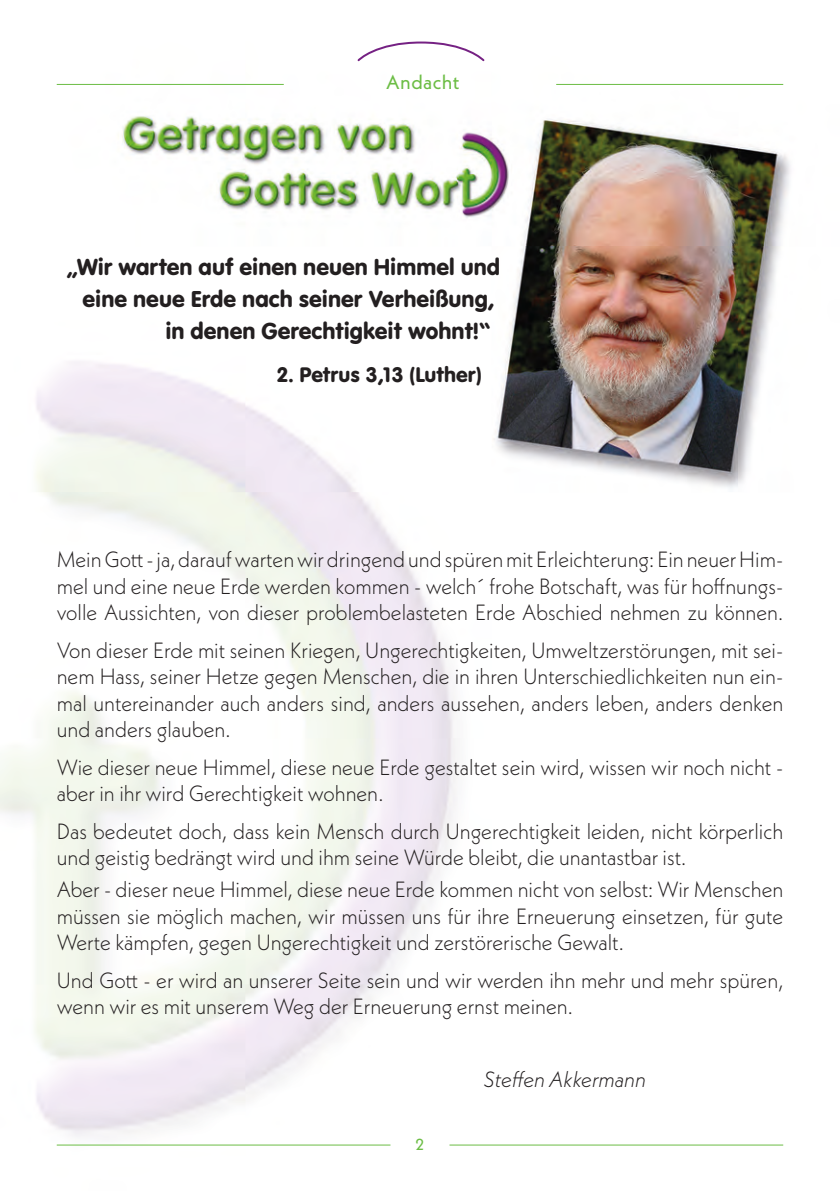
<style>
.page{position:relative;width:840px;height:1191px;background:#fff}
.page>*{position:absolute;margin:0;border:0;box-sizing:border-box;transform-origin:0 0}
.t1{font:24px/32px "VAG Rundschrift D";color:#231f20;text-align:center}
.t2{font:300 22px/26.4px "Neue Kabel";color:#231f20;text-align:justify;scale:.95 1}
.t3{font:22px "VAG Rundschrift D";letter-spacing:-.005em;color:#231f20}
.Absatzformat_3{font:italic 300 22px "Neue Kabel";color:#231f20;scale:.95 1}
.t4{font:20px "Neue Kabel";letter-spacing:.02em;color:#6cbd45}
.t5{font:16px "Neue Kabel";color:#6cbd45}
</style>
<div class="page">
<img style="left:0;top:83px;width:791px;height:1063px">
<hr style="left:57px;top:1144px;width:333px;height:1px;background:#6cbd45">
<hr style="left:449px;top:1144px;width:333px;height:1px;background:#6cbd45">
<hr style="left:57px;top:84px;width:226px;height:1px;background:#6cbd45">
<hr style="left:556px;top:84px;width:226px;height:1px;background:#6cbd45">
<svg style="left:357px;top:41px;width:128px;height:21px"></svg>
<p class="t4" style="left:386px;top:69px;width:75px">Andacht</p>
<p class="t1" style="left:67px;top:251px;width:434px">„Wir warten auf einen neuen Himmel und eine neue Erde nach seiner Verheißung,</p>
<p class="t1" style="left:165px;top:315px;width:326px">in denen Gerechtigkeit wohnt!“</p>
<p class="t3" style="left:276px;top:361px;width:207px">2. Petrus 3,13 (Luther)</p>
<p class="t2" style="left:57px;top:546px;width:766px">Mein Gott - ja, darauf warten wir dringend und spüren mit Erleichterung: Ein neuer Him&shy;mel und eine neue Erde werden kommen - welch´ frohe Botschaft, was für hoffnungs&shy;volle Aussichten, von dieser problembelasteten Erde Abschied nehmen zu können.</p>
<p class="t2" style="left:57px;top:636px;width:765px">Von dieser Erde mit seinen Kriegen, Ungerechtigkeiten, Umweltzerstörungen, mit sei&shy;nem Hass, seiner Hetze gegen Menschen, die in ihren Unterschiedlichkeiten nun ein&shy;mal untereinander auch anders sind, anders aussehen, anders leben, anders denken und anders glauben.</p>
<p class="t2" style="left:57px;top:753px;width:765px">Wie dieser neue Himmel, diese neue Erde gestaltet sein wird, wissen wir noch nicht - aber in ihr wird Gerechtigkeit wohnen.</p>
<p class="t2" style="left:57px;top:818px;width:765px">Das bedeutet doch, dass kein Mensch durch Ungerechtigkeit leiden, nicht körperlich und geistig bedrängt wird und ihm seine Würde bleibt, die unantastbar ist.</p>
<p class="t2" style="left:57px;top:876px;width:765px">Aber - dieser neue Himmel, diese neue Erde kommen nicht von selbst: Wir Menschen müssen sie möglich machen, wir müssen uns für ihre Erneuerung einsetzen, für gute Werte kämpfen, gegen Ungerechtigkeit und zerstörerische Gewalt.</p>
<p class="t2" style="left:57px;top:967px;width:766px">Und Gott - er wird an unserer Seite sein und wir werden ihn mehr und mehr spüren, wenn wir es mit unserem Weg der Erneuerung ernst meinen.</p>
<p class="t5" style="left:415px;top:1133px;width:10px">2</p>
<p class="Absatzformat_3" style="left:483px;top:1065px;width:172px">Steffen Akkermann</p>
</div>
